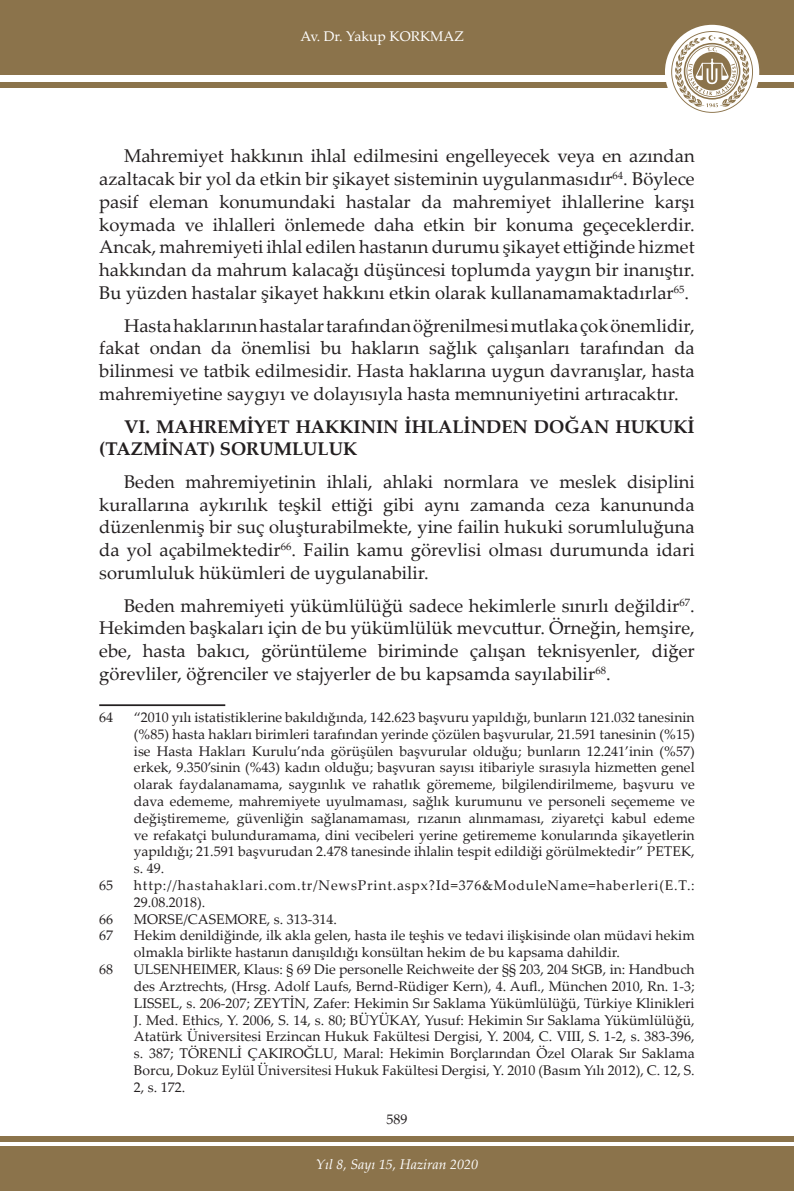
<style>
.page{position:relative;width:794px;height:1191px;background:#fff}
.page>*{position:absolute;margin:0;border:0;box-sizing:border-box;transform-origin:0 0}
.t1{font:18.38px/22.8px "Palatino Linotype";color:#231f20;text-align:justify}
.t2{font:700 18.38px/22.8px "Palatino Linotype";color:#231f20}
.t3{font:14px/16.8px "Palatino Linotype";color:#231f20;text-align:justify}
.t4{font:14px/16.8px "Palatino Linotype";letter-spacing:.06em;color:#231f20}
.t5{font:italic 14px "Palatino Linotype";color:#fff}
.t6{font:14px "Palatino Linotype";color:#fff}
</style>
<div class="page">
<div style="left:0;top:1136px;width:794px;height:5px;background:#8b734b"></div>
<div style="left:0;top:1146px;width:794px;height:45px;background:#8b734b"></div>
<div style="left:0;top:82px;width:794px;height:6px;background:#8b734b"></div>
<div style="left:0;top:0;width:794px;height:74px;background:#8b734b"></div>
<div style="left:665px;top:25px;width:94px;height:94px;background:#fff;border-radius:50%"></div>
<svg style="left:671px;top:31px;width:82px;height:82px"></svg>
<hr style="left:99px;top:704px;width:126px;height:2px;background:#231f20">
<p class="t6" style="left:300px;top:26px;width:165px">Av. Dr. Yakup KORKMAZ</p>
<p class="t1" style="left:99px;top:144px;width:597px;text-indent:25px">Mahremiyet hakkının ihlal edilmesini engelleyecek veya en azından azaltacak bir yol da etkin bir şikayet sisteminin uygulanmasıdır<sup>64</sup>. Böylece pasif eleman konumundaki hastalar da mahremiyet ihlallerine karşı koymada ve ihlalleri önlemede daha etkin bir konuma geçeceklerdir.<br>Ancak, mahremiyeti ihlal edilen hastanın durumu şikayet ettiğinde hizmet hakkından da mahrum kalacağı düşüncesi toplumda yaygın bir inanıştır.<br>Bu yüzden hastalar şikayet hakkını etkin olarak kullanamamaktadırlar<sup>65</sup>.</p>
<p class="t1" style="left:99px;top:313px;width:597px;text-indent:25px">Hasta haklarının hastalar tarafından öğrenilmesi mutlaka çok önemlidir, fakat ondan da önemlisi bu hakların sağlık çalışanları tarafından da bilinmesi ve tatbik edilmesidir. Hasta haklarına uygun davranışlar, hasta mahremiyetine saygıyı ve dolayısıyla hasta memnuniyetini artıracaktır.</p>
<h1 class="t2" style="left:99px;top:414px;width:597px;text-indent:25px">VI. MAHREMİYET HAKKININ İHLALİNDEN DOĞAN HUKUKİ (TAZMİNAT) SORUMLULUK</h1>
<p class="t1" style="left:99px;top:469px;width:597px;text-indent:25px">Beden mahremiyetinin ihlali, ahlaki normlara ve meslek disiplini kurallarına aykırılık teşkil ettiği gibi aynı zamanda ceza kanununda düzenlenmiş bir suç oluşturabilmekte, yine failin hukuki sorumluluğuna da yol açabilmektedir<sup>66</sup>. Failin kamu görevlisi olması durumunda idari sorumluluk hükümleri de uygulanabilir.</p>
<p class="t1" style="left:99px;top:593px;width:597px;text-indent:25px">Beden mahremiyeti yükümlülüğü sadece hekimlerle sınırlı değildir<sup>67</sup>.<br>Hekimden başkaları için de bu yükümlülük mevcuttur. Örneğin, hemşire, ebe, hasta bakıcı, görüntüleme biriminde çalışan teknisyenler, diğer görevliler, öğrenciler ve stajyerler de bu kapsamda sayılabilir<sup>68</sup>.</p>
<p class="t3" style="left:99px;top:708px;width:15px">64</p>
<p class="t3" style="left:134px;top:708px;width:562px">“2010 yılı istatistiklerine bakıldığında, 142.623 başvuru yapıldığı, bunların 121.032 tanesinin (%85) hasta hakları birimleri tarafından yerinde çözülen başvurular, 21.591 tanesinin (%15) ise Hasta Hakları Kurulu’nda görüşülen başvurular olduğu; bunların 12.241’inin (%57) erkek, 9.350’sinin (%43) kadın olduğu; başvuran sayısı itibariyle sırasıyla hizmetten genel olarak faydalanamama, saygınlık ve rahatlık görememe, bilgilendirilmeme, başvuru ve dava edememe, mahremiyete uyulmaması, sağlık kurumunu ve personeli seçememe ve değiştirememe, güvenliğin sağlanamaması, rızanın alınmaması, ziyaretçi kabul edeme ve refakatçi bulunduramama, dini vecibeleri yerine getirememe konularında şikayetlerin yapıldığı; 21.591 başvurudan 2.478 tanesinde ihlalin tespit edildiği görülmektedir” PETEK, s. 49.</p>
<p class="t3" style="left:99px;top:876px;width:15px">65</p>
<p class="t4" style="left:134px;top:876px;width:562px">http://hastahaklari.com.tr/NewsPrint.aspx?Id=376&amp;ModuleName=haberleri(E.T.:<br>29.08.2018).</p>
<p class="t3" style="left:99px;top:910px;width:15px">66</p>
<p class="t3" style="left:134px;top:910px;width:204px">MORSE/CASEMORE, s. 313-314.</p>
<p class="t3" style="left:99px;top:926px;width:15px">67</p>
<p class="t3" style="left:134px;top:926px;width:562px">Hekim denildiğinde, ilk akla gelen, hasta ile teşhis ve tedavi ilişkisinde olan müdavi hekim olmakla birlikte hastanın danışıldığı konsültan hekim de bu kapsama dahildir.</p>
<p class="t3" style="left:99px;top:960px;width:15px">68</p>
<p class="t3" style="left:134px;top:960px;width:562px">ULSENHEIMER, Klaus: § 69 Die personelle Reichweite der §§ 203, 204 StGB, in: Handbuch des Arztrechts, (Hrsg. Adolf Laufs, Bernd-Rüdiger Kern), 4. Aufl., München 2010, Rn. 1-3; LISSEL, s. 206-207; ZEYTİN, Zafer: Hekimin Sır Saklama Yükümlülüğü, Türkiye Klinikleri J. Med. Ethics, Y. 2006, S. 14, s. 80; BÜYÜKAY, Yusuf: Hekimin Sır Saklama Yükümlülüğü, Atatürk Üniversitesi Erzincan Hukuk Fakültesi Dergisi, Y. 2004, C. VIII, S. 1-2, s. 383-396, s. 387; TÖRENLİ ÇAKIROĞLU, Maral: Hekimin Borçlarından Özel Olarak Sır Saklama Borcu, Dokuz Eylül Üniversitesi Hukuk Fakültesi Dergisi, Y. 2010 (Basım Yılı 2012), C. 12, S.<br>2, s. 172.</p>
<p class="t3" style="left:386px;top:1110px;width:22px">589</p>
<p class="t5" style="left:316px;top:1154px;width:164px">Yıl 8, Sayı 15, Haziran 2020</p>
</div>
